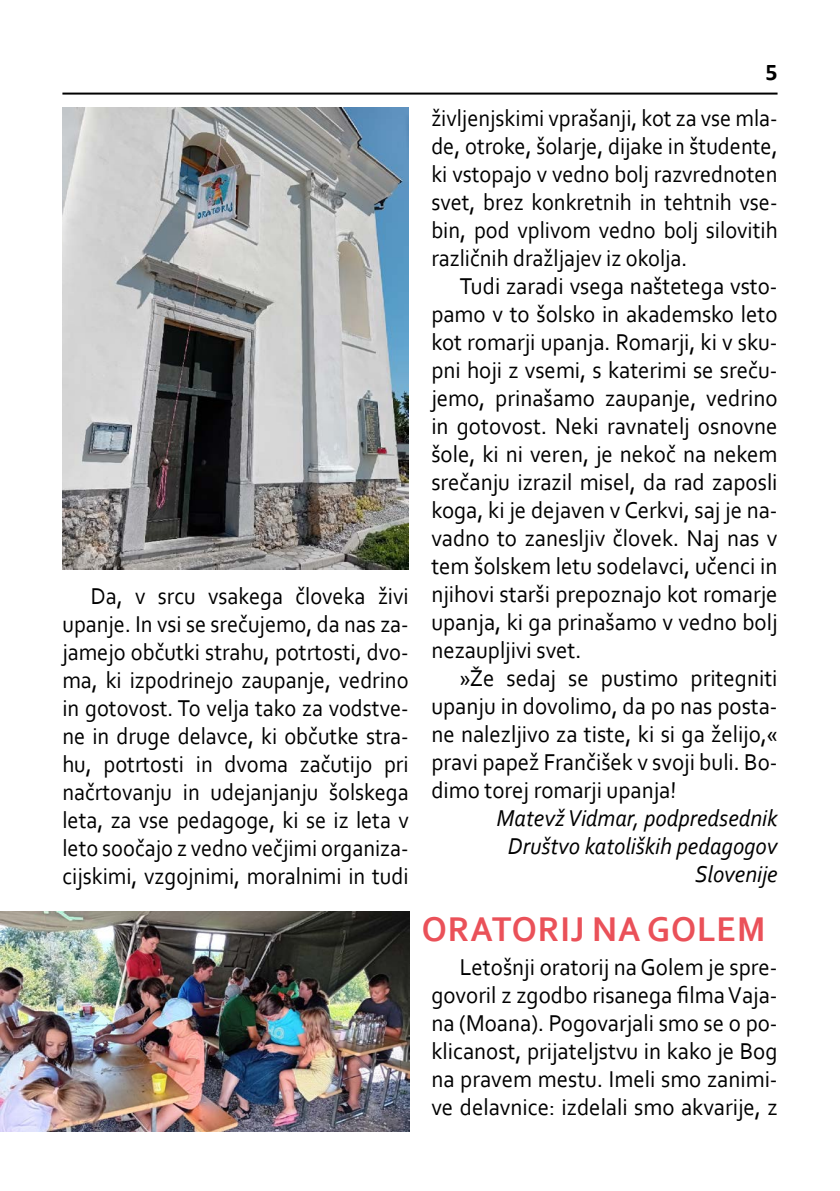
<style>
.page{position:relative;width:840px;height:1191px;background:#fff}
.page>*{position:absolute;margin:0;border:0;box-sizing:border-box;transform-origin:0 0}
.t1{font:700 36px "Corbel";letter-spacing:.03em;color:#ea5159;scale:.95 1}
.t2{font:24px/28px "Corbel";color:#000;text-align:justify;scale:.95 1}
.t3{font:24px/28px "Corbel";color:#000;text-align:justify;scale:.93 1}
.t4{font:italic 24px/28px "Corbel";color:#000;text-align:right;scale:.95 1}
.t5{font:700 24px "Calibri";color:#000}
</style>
<div class="page">
<hr style="left:62px;top:93px;width:715px;height:2px;background:#000">
<img style="left:62px;top:108px;width:346px;height:461px">
<img style="left:0;top:912px;width:409px;height:219px">
<p class="t3" style="left:62px;top:581px;width:373px;text-indent:28px">Da, v srcu vsakega človeka živi upanje. In vsi se srečujemo, da nas za&shy;jamejo občutki strahu, potrtosti, dvo&shy;ma, ki izpodrinejo zaupanje, vedrino in gotovost. To velja tako za vodstve&shy;ne in druge delavce, ki občutke stra&shy;hu, potrtosti in dvoma začutijo pri načrtovanju in udejanjanju šolskega leta, za vse pedagoge, ki se iz leta v leto soočajo z vedno večjimi organiza&shy;cijskimi, vzgojnimi, moralnimi in tudi</p>
<p class="t5" style="left:765px;top:55px;width:14px">5</p>
<p class="t3" style="left:431px;top:103px;width:373px">življenjskimi vprašanji, kot za vse mla&shy;de, otroke, šolarje, dijake in študente, ki vstopajo v vedno bolj razvrednoten svet, brez konkretnih in tehtnih vse&shy;bin, pod vplivom vedno bolj silovitih različnih dražljajev iz okolja.</p>
<p class="t2" style="left:431px;top:271px;width:366px;text-indent:28px">Tudi zaradi vsega naštetega vsto&shy;pamo v to šolsko in akademsko leto kot romarji upanja. Romarji, ki v sku&shy;pni hoji z vsemi, s katerimi se sreču&shy;jemo, prinašamo zaupanje, vedrino in gotovost. Neki ravnatelj osnovne šole, ki ni veren, je nekoč na nekem srečanju izrazil misel, da rad zaposli koga, ki je dejaven v Cerkvi, saj je na&shy;vadno to zanesljiv človek. Naj nas v tem šolskem letu sodelavci, učenci in njihovi starši prepoznajo kot romarje upanja, ki ga prinašamo v vedno bolj nezaupljivi svet.</p>
<p class="t2" style="left:431px;top:663px;width:366px;text-indent:28px">»Že sedaj se pustimo pritegniti upanju in dovolimo, da po nas posta&shy;ne nalezljivo za tiste, ki si ga želijo,« pravi papež Frančišek v svoji buli. Bo&shy;dimo torej romarji upanja!</p>
<p class="t4" style="left:496px;top:803px;width:297px">Matevž Vidmar, podpredsednik<br>Društvo katoliških pedagogov<br>Slovenije</p>
<h1 class="t1" style="left:421px;top:906px;width:363px">ORATORIJ NA GOLEM</h1>
<p class="t2" style="left:431px;top:952px;width:366px;text-indent:28px">Letošnji oratorij na Golem je spre&shy;govoril z zgodbo risanega filma Vaja&shy;na (Moana). Pogovarjali smo se o po&shy;klicanost, prijateljstvu in kako je Bog na pravem mestu. Imeli smo zanimi&shy;ve delavnice: izdelali smo akvarije, z</p>
</div>
